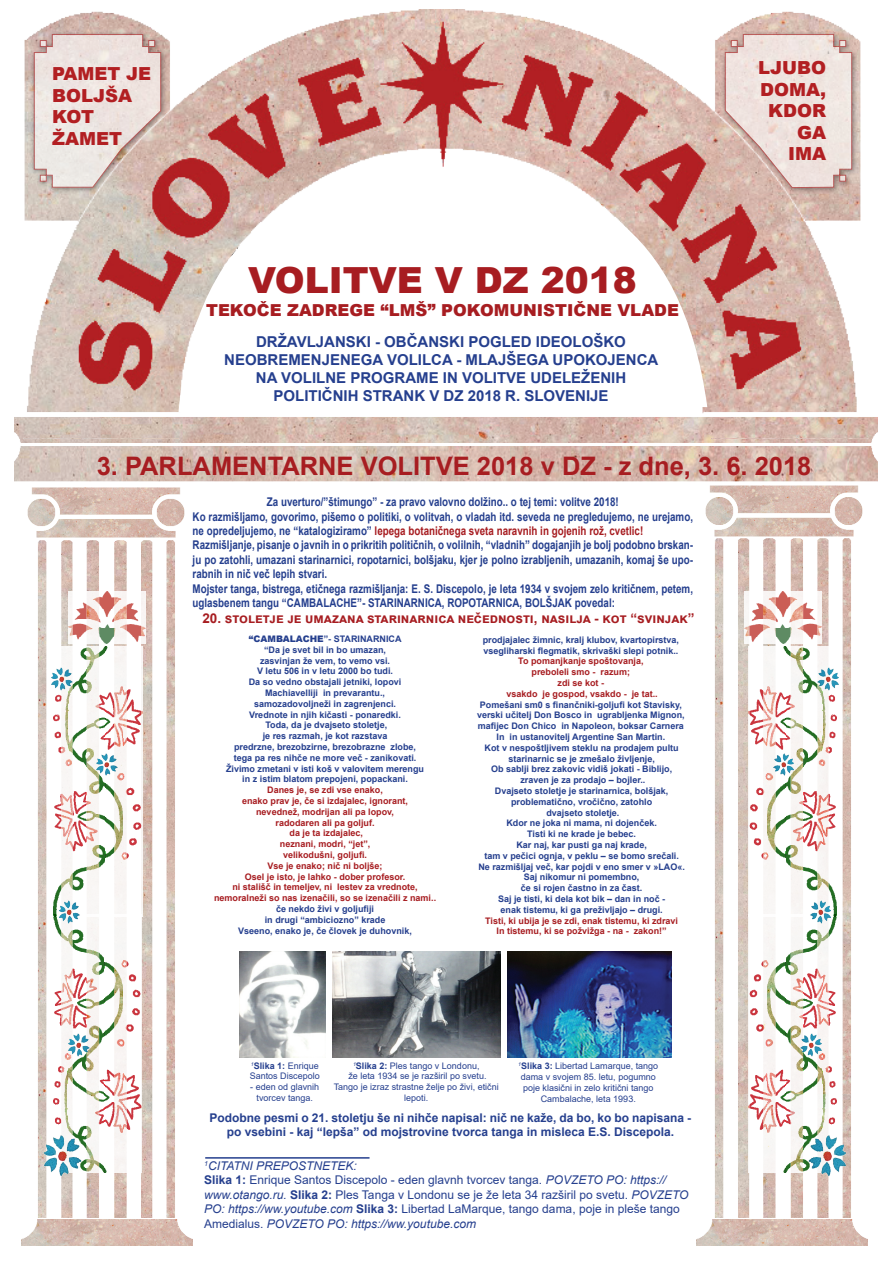
<style>
.page{position:relative;width:893px;height:1263px;background:#fff}
.page>*{position:absolute;margin:0;border:0;box-sizing:border-box;transform-origin:0 0}
.t1{font:900 36px "Arial";color:#a71d21}
.t2{font:700 25.5px "Arial";color:#a71d21}
.t3{font:900 18px/21.6px "Arial";color:#b21f22}
.t4{font:900 16.5px "Arial";color:#a71d21}
.t5{font:700 15px/18px "Arial";color:#253f8e;text-align:center}
.t6{font:700 13.5px "Arial";color:#a71d21}
.t7{font:700 12px/14.4px "Arial";color:#253f8e;scale:.82 1}
.t8{font:12px/14.4px "Arial";color:#253f8e}
.t9{font:700 12px/14.4px "Arial";color:#253f8e;text-align:center}
.t10{font:700 9px/10.8px "Arial";color:#253f8e;text-align:center}
.t11{font:700 9px/10.8px "Arial";color:#a71d21;text-align:center}
.t12{font:9px/10.8px "Arial";color:#253f8e;text-align:center}
.s1{color:#a71d21}
.s2{font-weight:900}
.s3{font-weight:700}
.s4{font-style:italic}
</style>
<div class="page">
<img style="left:37px;top:819px;width:138px;height:261px">
<img style="left:38px;top:1080px;width:137px;height:138px">
<img style="left:37px;top:540px;width:138px;height:279px">
<img style="left:28px;top:487px;width:156px;height:51px">
<img style="left:22px;top:1219px;width:171px;height:26px">
<img style="left:696px;top:1219px;width:171px;height:26px">
<img style="left:706px;top:485px;width:156px;height:52px">
<img style="left:714px;top:538px;width:137px;height:680px">
<img style="left:15px;top:417px;width:863px;height:22px">
<img style="left:15px;top:439px;width:863px;height:43px">
<img style="left:24px;top:9px;width:837px;height:404px">
<div style="left:30px;top:30px;width:137px;height:164px;background:#231f20;opacity:.75"></div>
<svg style="left:34px;top:34px;width:128px;height:154px;background:#e4d6d1"></svg>
<div style="left:721px;top:30px;width:137px;height:164px;background:#231f20;opacity:.75"></div>
<svg style="left:724px;top:34px;width:128px;height:155px;background:#e7d7d1"></svg>
<img style="left:748px;top:646px;width:89px;height:527px">
<img style="left:744px;top:592px;width:78px;height:52px">
<img style="left:807px;top:899px;width:28px;height:26px">
<img style="left:803px;top:1132px;width:48px;height:50px">
<img style="left:798px;top:1032px;width:27px;height:26px">
<img style="left:770px;top:751px;width:27px;height:26px">
<img style="left:815px;top:666px;width:27px;height:26px">
<img style="left:53px;top:646px;width:89px;height:527px">
<img style="left:68px;top:592px;width:78px;height:52px">
<img style="left:55px;top:899px;width:28px;height:26px">
<img style="left:37px;top:1132px;width:50px;height:50px">
<img style="left:65px;top:1032px;width:27px;height:26px">
<img style="left:93px;top:751px;width:27px;height:26px">
<img style="left:48px;top:666px;width:27px;height:26px">
<svg style="left:178px;top:169px;width:529px;height:243px"></svg>
<img style="left:507px;top:951px;width:164px;height:106px">
<img style="left:239px;top:951px;width:87px;height:106px">
<img style="left:332px;top:951px;width:168px;height:106px">
<hr style="left:205px;top:1157px;width:165px;height:1px;background:#253f8e">
<h3 class="t3" style="left:52px;top:62px;width:100px">PAMET JE<br>BOLJŠA<br>KOT<br>ŽAMET</h3>
<h3 class="t3" style="left:758px;top:56px;width:70px;text-align:right">LJUBO<br>DOMA,<br>KDOR<br>GA<br>IMA</h3>
<h1 class="t1" style="left:248px;top:254px;width:390px">VOLITVE V DZ 2018</h1>
<h3 class="t4" style="left:206px;top:298px;width:474px">TEKOČE ZADREGE “LMŠ” POKOMUNISTIČNE VLADE</h3>
<h3 class="t5" style="left:224px;top:333px;width:436px">DRŽAVLJANSKI - OBČANSKI POGLED IDEOLOŠKO NEOBREMENJENEGA VOLILCA - MLAJŠEGA UPOKOJENCA NA VOLILNE PROGRAME IN VOLITVE UDELEŽENIH POLITIČNIH STRANK V DZ 2018 R. SLOVENIJE</h3>
<h2 class="t2" style="left:97px;top:448px;width:716px">3. PARLAMENTARNE VOLITVE 2018 v DZ - z dne, 3. 6. 2018</h2>
<p class="t7" style="left:193px;top:495px;width:612px;text-indent:74px">Za uverturo/”štimungo” - za pravo valovno dolžino.. o tej temi: volitve 2018!<br>Ko razmišljamo, govorimo, pišemo o politiki, o volitvah, o vladah itd. seveda ne pregledujemo, ne urejamo, ne opredeljujemo, ne “katalogiziramo” <span class="s1">lepega botaničnega sveta naravnih in gojenih rož, cvetlic!<br></span>Razmišljanje, pisanje o javnih in o prikritih političnih, o volilnih, “vladnih” dogajanjih je bolj podobno brskan&shy;ju po zatohli, umazani starinarnici, ropotarnici, bolšjaku, kjer je polno izrabljenih, umazanih, komaj še upo&shy;rabnih in nič več lepih stvari.<br>Mojster tanga, bistrega, etičnega razmišljanja: E. S. Discepolo, je leta 1934 v svojem zelo kritičnem, petem, uglasbenem tangu “CAMBALACHE”- STARINARNICA, ROPOTARNICA, BOLŠJAK povedal:</p>
<p class="t10" style="left:226px;top:633px;width:200px"><span class="s2">“CAMBALACHE</span>”- STARINARNICA<br>“Da je svet bil in bo umazan,<br>zasvinjan že vem, to vemo vsi.<br>V letu 506 in v letu 2000 bo tudi.<br>Da so vedno obstajali jetniki, lopovi Machiavelliji in prevarantu., samozadovoljneži in zagrenjenci.<br>Vrednote in njih kičasti - ponaredki.<br>Toda, da je dvajseto stoletje,<br>je res razmah, je kot razstava<br>predrzne, brezobzirne, brezobrazne zlobe, tega pa res nihče ne more več - zanikovati.<br>Živimo zmetani v isti koš v valovitem merengu in z istim blatom prepojeni, popackani.</p>
<p class="t11" style="left:214px;top:785px;width:224px">Danes je, se zdi vse enako,<br>enako prav je, če si izdajalec, ignorant,<br>nevednež, modrijan ali pa lopov,<br>radodaren ali pa goljuf.<br>da je ta izdajalec,<br>neznani, modri, “jet”,<br>velikodušni, goljufi.<br>Vse je enako; nič ni boljše;<br>Osel je isto, je lahko - dober profesor.<br>ni stališč in temeljev, ni lestev za vrednote, nemoralneži so nas izenačili, so se izenačili z nami..</p>
<p class="t10" style="left:238px;top:903px;width:175px">če nekdo živi v goljufiji<br>in drugi “ambiciozno” krade<br>Vseeno, enako je, če človek je duhovnik,</p>
<h3 class="t6" style="left:202px;top:609px;width:494px">20. stoletje je umazana starinarnica nečednosti, nasilja - kot “svinjak”</h3>
<p class="t10" style="left:483px;top:634px;width:198px;text-align:left">prodjajalec žimnic, kralj klubov, kvartopirstva, vsegliharski flegmatik, skrivaški slepi potnik..</p>
<p class="t11" style="left:507px;top:656px;width:153px">To pomanjkanje spoštovanja, preboleli smo - razum;<br>zdi se kot -<br>vsakdo je gospod, vsakdo - je tat..</p>
<p class="t10" style="left:477px;top:699px;width:209px">Pomešani sm0 s finančniki-goljufi kot Stavisky, verski učitelj Don Bosco in ugrabljenka Mignon, mafijec Don Chico in Napoleon, boksar Carnera In in ustanovitelj Argentine San Martin.<br>Kot v nespoštljivem steklu na prodajem pultu starinarnic se je zmešalo življenje,<br>Ob sablji brez zakovic vidiš jokati - Biblijo, zraven je za prodajo – bojler..<br>Dvajseto stoletje je starinarnica, bolšjak, problematično, vročično, zatohlo<br>dvajseto stoletje.<br>Kdor ne joka ni mama, ni dojenček.<br>Tisti ki ne krade je bebec.<br>Kar naj, kar pusti ga naj krade,<br>tam v pečici ognja, v peklu – se bomo srečali.<br>Ne razmišljaj več, kar pojdi v eno smer v »LAO«.<br>Saj nikomur ni pomembno,<br>če si rojen častno in za čast.<br>Saj je tisti, ki dela kot bik – dan in noč -<br>enak tistemu, ki ga preživljajo – drugi.</p>
<p class="t11" style="left:485px;top:915px;width:194px">Tisti, ki ubija je se zdi, enak tistemu, ki zdravi<br>In tistemu, ki se požvižga - na - zakon!”</p>
<p class="t12" style="left:250px;top:1060px;width:72px;text-align:left"><sup>1</sup><span class="s3">Slika 1:</span> Enrique<br>Santos Discepolo</p>
<p class="t12" style="left:250px;top:1082px;width:71px">- eden od glavnih tvorcev tanga.</p>
<p class="t12" style="left:334px;top:1060px;width:167px"><sup>1</sup><span class="s3">Slika 2:</span> Ples tango v Londonu,<br>že leta 1934 se je razširil po svetu.<br>Tango je izraz strastne želje po živi, etični lepoti.</p>
<p class="t12" style="left:518px;top:1060px;width:141px"><sup>1</sup><span class="s3">Slika 3:</span> Libertad Lamarque, tango dama v svojem 85. letu, pogumno poje klasični in zelo kritični tango<br>Cambalache, leta 1993.</p>
<h3 class="t9" style="left:210px;top:1110px;width:483px">Podobne pesmi o 21. stoletju še ni nihče napisal: nič ne kaže, da bo, ko bo napisana - po vsebini - kaj “lepša” od mojstrovine tvorca tanga in misleca E.S. Discepola.</h3>
<p class="t8" style="left:204px;top:1158px;width:486px"><sup>1</sup><span class="s4">CITATNI PREPOSTNETEK:<br></span><span class="s3">Slika 1:</span> Enrique Santos Discepolo - eden glavnh tvorcev tanga. <span class="s4">POVZETO PO: https:// www.otango.ru.</span> <span class="s3">Slika 2:</span> Ples Tanga v Londonu se je že leta 34 razširil po svetu. <span class="s4">POVZETO PO: https://ww.youtube.com</span> <span class="s3">Slika 3:</span> Libertad LaMarque, tango dama, poje in pleše tango Amedialus. <span class="s4">POVZETO PO: https://ww.youtube.com</span></p>
</div>
